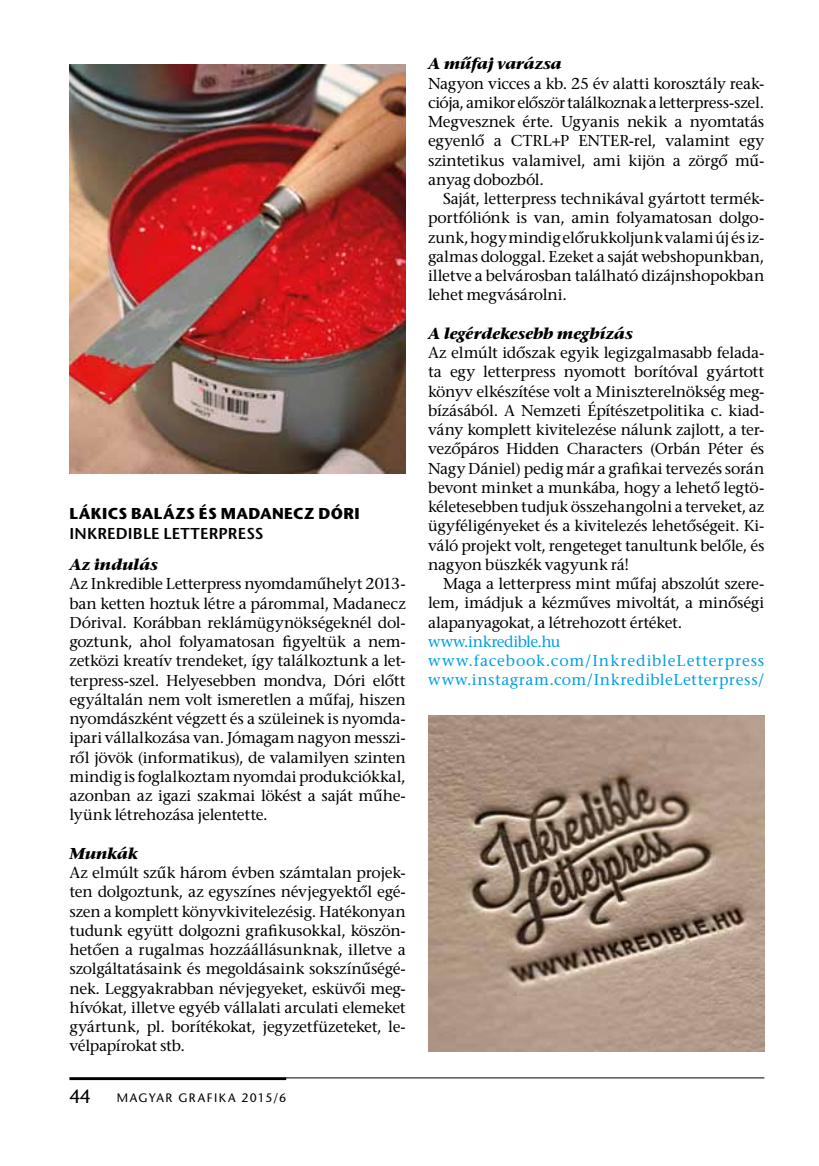
<style>
.page{position:relative;width:819px;height:1166px;background:#fff}
.page>*{position:absolute;margin:0;border:0;box-sizing:border-box;transform-origin:0 0}
.t1{font:19.25px "ITC Stone Sans";color:#000}
.t2{font:15.75px/19.2px "ITC Stone Serif";letter-spacing:-.015em;color:#000;text-align:justify}
.t3{font:15.75px/19.2px "ITC Stone Serif";letter-spacing:.045em;color:#009ee3}
.t4{font:italic 700 15.75px "ITC Stone Serif";letter-spacing:-.01em;color:#000}
.t5{font:700 15.75px "ITC Stone Sans";letter-spacing:.02em;color:#000}
.t6{font:600 15.75px "ITC Stone Sans";letter-spacing:.01em;color:#000}
.t7{font:12.25px "ITC Stone Sans";letter-spacing:.125em;color:#000}
</style>
<div class="page">
<hr style="left:69px;top:1077px;width:695px;height:1px;background:#000">
<hr style="left:69px;top:1077px;width:217px;height:3px;background:#000">
<img style="left:69px;top:64px;width:337px;height:410px">
<img style="left:428px;top:715px;width:336px;height:336px">
<p class="t5" style="left:69px;top:505px;width:291px">LÁKICS BALÁZS ÉS MADANECZ DÓRI</p>
<p class="t6" style="left:69px;top:525px;width:196px">INKREDI BLE LETTERPRESS</p>
<p class="t4" style="left:69px;top:556px;width:90px">Az indulás</p>
<p class="t2" style="left:69px;top:576px;width:338px">Az Inkredible Letterpress nyomdaműhelyt 2013- ban ketten hoztuk létre a párommal, Madanecz Dórival. Korábban reklámügynökségeknél dol&shy;goztunk, ahol folyamatosan figyeltük a nem&shy;zetközi kreatív trendeket, így találkoztunk a let&shy;terpress-szel. Helyesebben mondva, Dóri előtt egyáltalán nem volt ismeretlen a műfaj, hiszen nyomdászként végzett és a szüleinek is nyomda&shy;ipari vállalkozása van. Jómagam nagyon messzi&shy;ről jövök (informatikus), de valamilyen szinten mindig is foglalkoztam nyomdai produkciókkal, azonban az igazi szakmai lökést a saját műhe&shy;lyünk létrehozása jelentette.</p>
<p class="t4" style="left:69px;top:845px;width:70px">Munkák</p>
<p class="t2" style="left:69px;top:865px;width:338px">Az elmúlt szűk három évben számtalan projek&shy;ten dolgoztunk, az egyszínes névjegyektől egé&shy;szen a komplett könyvkivitelezésig. Hatékonyan tudunk együtt dolgozni grafikusokkal, köszön&shy;hetően a rugalmas hozzáállásunknak, illetve a szolgáltatásaink és megoldásaink sokszínűségé&shy;nek. Leggyakrabban névjegyeket, esküvői meg&shy;hívókat, illetve egyéb vállalati arculati elemeket gyártunk, pl. borítékokat, jegyzetfüzeteket, le&shy;vélpapírokat stb.</p>
<p class="t1" style="left:69px;top:1085px;width:23px">44</p>
<p class="t7" style="left:117px;top:1091px;width:171px">MAGYAR GRAFIKA 2015/6</p>
<p class="t4" style="left:428px;top:55px;width:135px">A műfaj varázsa</p>
<p class="t2" style="left:428px;top:76px;width:338px">Nagyon vicces a kb. 25 év alatti korosztály reak&shy;ciója, amikor először találkoznak a letterpress-szel.<br>Megvesznek érte. Ugyanis nekik a nyomtatás egyenlő a CTRL+P ENTER-rel, valamint egy szintetikus valamivel, ami kijön a zörgő mű&shy;anyag dobozból.</p>
<p class="t2" style="left:428px;top:191px;width:338px;text-indent:15px">Saját, letterpress technikával gyártott termék&shy;portfóliónk is van, amin folyamatosan dolgo&shy;zunk, hogy mindig előrukkoljunk valami új és iz&shy;galmas dologgal. Ezeket a saját webshopunkban, illetve a belvárosban található dizájnshopokban lehet megvásárolni.</p>
<p class="t4" style="left:428px;top:325px;width:206px">A legérdekesebb megbízás</p>
<p class="t2" style="left:428px;top:345px;width:338px">Az elmúlt időszak egyik legizgalmasabb felada&shy;ta egy letterpress nyomott borítóval gyártott könyv elkészítése volt a Miniszterelnökség meg&shy;bízásából. A Nemzeti Építészetpolitika c. kiad&shy;vány komplett kivitelezése nálunk zajlott, a ter&shy;vezőpáros Hidden Characters (Orbán Péter és Nagy Dániel) pedig már a grafikai tervezés során bevont minket a munkába, hogy a lehető legtö&shy;kéletesebben tudjuk összehangolni a terveket, az ügyféligényeket és a kivitelezés lehetőségeit. Ki&shy;váló projekt volt, rengeteget tanultunk belőle, és nagyon büszkék vagyunk rá!</p>
<p class="t2" style="left:428px;top:576px;width:338px;text-indent:15px">Maga a letterpress mint műfaj abszolút szere&shy;lem, imádjuk a kézműves mivoltát, a minőségi alapanyagokat, a létrehozott értéket.</p>
<p class="t3" style="left:428px;top:634px;width:338px">www.inkredible.hu www.facebook.com/InkredibleLetterpress www.instagram.com/InkredibleLetterpress/</p>
</div>
